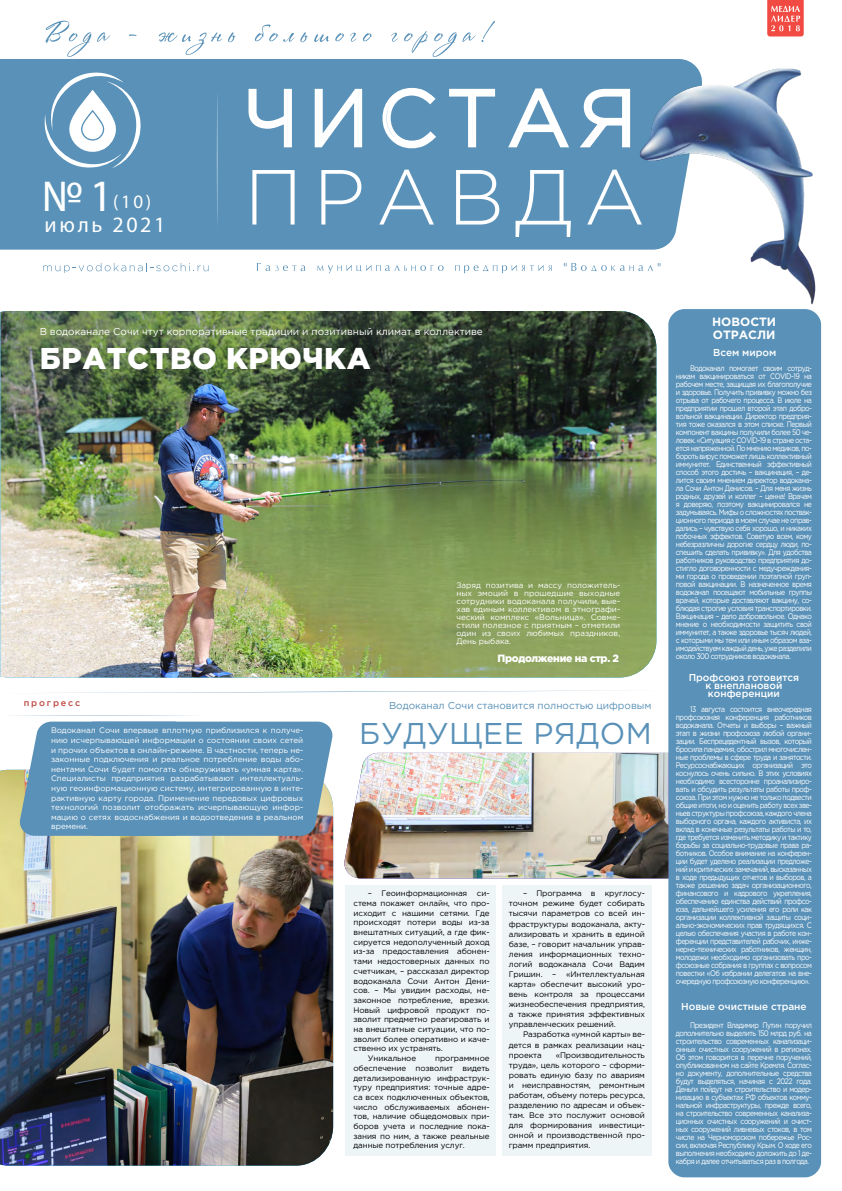
<style>
.page{position:relative;width:842px;height:1191px;background:#fff}
.page>*{position:absolute;margin:0;border:0;box-sizing:border-box;transform-origin:0 0}
.t1{font:45px "Myriad Pro";color:#fff}
.t2{font:900 30px "Gotham Pro";letter-spacing:.02em;color:#fff}
.t3{font:30px "Gotham Pro";letter-spacing:.02em;color:#5991b8}
.t4{font:22px "Myriad Pro";letter-spacing:.12em;color:#fff}
.t5{font:19px "Myriad Pro";color:#fff}
.t6{font:700 12px "Gotham Pro";color:#fff}
.t7{font:900 10.5px "Gotham Pro";letter-spacing:-.03em;color:#fff}
.t8{font:500 10px/8px "Gotham Pro";color:#fff;text-align:center}
.t9{font:10px "Gotham Pro";color:#fff}
.t10{font:10px "Gotham Pro";color:#5991b8}
.t11{font:500 9px "Gotham Pro";letter-spacing:.21em;color:#bd4a42}
.t12{font:8px/8px "Gotham Pro";letter-spacing:-.07em;color:#fff;text-align:justify;scale:.86 1}
.t13{font:8px/9.7px "Gotham Pro";letter-spacing:-.01em;color:#000;text-align:justify}
.t14{font:8px/9.6px "Gotham Pro";letter-spacing:-.07em;color:#fff;text-align:justify}
</style>
<div class="page">
<img style="left:0;top:311px;width:656px;height:366px">
<img style="left:0;top:770px;width:333px;height:395px">
<div style="left:668px;top:309px;width:153px;height:868px;background:#5991b8;border-radius:16px"></div>
<div style="left:0;top:59px;width:626px;height:191px;background:#5991b8"></div>
<svg style="left:767px;top:0;width:37px;height:36px"></svg>
<svg style="left:43px;top:263px;width:166px;height:10px"></svg>
<svg style="left:257px;top:263px;width:49px;height:8px"></svg>
<svg style="left:317px;top:263px;width:308px;height:10px"></svg>
<svg style="left:44px;top:71px;width:98px;height:98px"></svg>
<svg style="left:46px;top:21px;width:429px;height:36px"></svg>
<svg style="left:482px;top:21px;width:13px;height:21px"></svg>
<svg style="left:217px;top:90px;width:1px;height:139px"></svg>
<svg style="left:246px;top:84px;width:380px;height:68px"></svg>
<svg style="left:252px;top:170px;width:319px;height:67px;background:#72a1c2"></svg>
<svg style="left:587px;top:170px;width:39px;height:54px"></svg>
<div style="left:346px;top:885px;width:150px;height:271px;background:#edf5f7"></div>
<div style="left:502px;top:885px;width:149px;height:271px;background:#edf5f7"></div>
<svg style="left:52px;top:690px;width:568px;height:3px"></svg>
<svg style="left:1px;top:715px;width:333px;height:121px;background:#719fbc"></svg>
<img style="left:344px;top:753px;width:324px;height:125px">
<img style="left:626px;top:59px;width:192px;height:256px">
<p class="t1" style="left:42px;top:168px;width:73px">№ 1</p>
<p class="t4" style="left:45px;top:211px;width:122px">июль 2021</p>
<p class="t5" style="left:113px;top:190px;width:40px">(10)</p>
<p class="t9" style="left:40px;top:326px;width:445px">В водоканале Сочи чтут корпоративные традиции и позитивный климат в коллективе</p>
<p class="t2" style="left:40px;top:340px;width:332px">БРАТСТВО КРЮЧКА</p>
<p class="t14" style="left:456px;top:581px;width:165px;line-height:8px">Заряд позитива и массу положитель&shy;ных эмоций в прошедшие выходные сотрудники водоканала получили, вые&shy;хав единым коллективом в этнографи&shy;ческий комплекс «Вольница». Совме&shy;стили полезное с приятным – отметили один из своих любимых праздников, День рыбака.</p>
<p class="t11" style="left:24px;top:698px;width:58px">прогресс</p>
<p class="t14" style="left:51px;top:725px;width:254px">Водоканал Сочи впервые вплотную приблизился к получе&shy;нию исчерпывающей информации о состоянии своих сетей и прочих объектов в онлайн-режиме. В частности, теперь не&shy;законные подключения и реальное потребление воды або&shy;нентами Сочи будет помогать обнаруживать «умная карта».<br>Специалисты предприятия разрабатывают интеллектуаль&shy;ную геоинформационную систему, интегрированную в инте&shy;рактивную карту города. Применение передовых цифровых технологий позволит отображать исчерпывающую инфор&shy;мацию о сетях водоснабжения и водоотведения в реальном времени.</p>
<p class="t7" style="left:497px;top:652px;width:123px">Продолжение на стр. 2</p>
<p class="t10" style="left:389px;top:700px;width:264px">Водоканал Сочи становится полностью цифровым</p>
<p class="t3" style="left:359px;top:716px;width:294px">БУДУЩЕЕ РЯДОМ</p>
<p class="t13" style="left:353px;top:888px;width:138px;text-indent:14px">– Геоинформационная си&shy;стема покажет онлайн, что про&shy;исходит с нашими сетями. Где происходят потери воды из-за внештатных ситуаций, а где фик&shy;сируется недополученный доход из-за предоставления абонен&shy;тами недостоверных данных по счетчикам, – рассказал директор водоканала Сочи Антон Дени&shy;сов. – Мы увидим расходы, не&shy;законное потребление, врезки.<br>Новый цифровой продукт по&shy;зволит предметно реагировать и на внештатные ситуации, что по&shy;зволит более оперативно и каче&shy;ственно их устранять.</p>
<p class="t13" style="left:368px;top:1053px;width:50px">Уникальное</p>
<p class="t13" style="left:353px;top:1053px;width:138px;text-indent:82px">программное обеспечение позволит видеть детализированную инфраструк&shy;туру предприятия: точные адре&shy;са всех подключенных объектов, число обслуживаемых абонен&shy;тов, наличие общедомовых при&shy;боров учета и последние пока&shy;зания по ним, а также реальные данные потребления услуг.</p>
<p class="t13" style="left:509px;top:888px;width:138px;line-height:10.1px;text-indent:14px">– Программа в круглосу&shy;точном режиме будет собирать тысячи параметров со всей ин&shy;фраструктуры водоканала, акту&shy;ализировать и хранить в единой базе, – говорит начальник управ&shy;ления информационных техно&shy;логий водоканала Сочи Вадим Гришин. – «Интеллектуальная карта» обеспечит высокий уро&shy;вень контроля за процессами жизнеобеспечения предприятия, а также принятия эффективных управленческих решений.</p>
<p class="t13" style="left:509px;top:1029px;width:138px;line-height:10.1px;text-indent:14px">Разработка «умной карты» ве&shy;дется в рамках реализации нац&shy;проекта</p>
<p class="t13" style="left:509px;top:1049px;width:138px;line-height:10.1px;text-indent:47px">«Производительность труда», цель которого – сформи&shy;ровать единую базу по авариям и неисправностям, ремонтным работам, объему потерь ресурса, разделению по адресам и объек&shy;там. Все это послужит основой для формирования инвестици&shy;онной и производственной про&shy;грамм предприятия.</p>
<p class="t6" style="left:712px;top:315px;width:66px">НОВОСТИ</p>
<p class="t6" style="left:713px;top:328px;width:64px">ОТРАСЛИ</p>
<p class="t8" style="left:713px;top:348px;width:65px">Всем миром</p>
<p class="t12" style="left:676px;top:364px;width:160px;text-indent:14px">Водоканал помогает своим сотруд&shy;никам вакцинироваться от COVID-19 на рабочем месте, защищая их благополучие и здоровье. Получить прививку можно без отрыва от рабочего процесса. В июле на предприятии прошел второй этап добро&shy;вольной вакцинации. Директор предприя&shy;тия тоже оказался в этом списке. Первый компонент вакцины получили более 50 че&shy;ловек. «Ситуация с COVID-19 в стране оста&shy;ется напряженной. По мнению медиков, по&shy;бороть вирус поможет лишь коллективный иммунитет. Единственный эффективный способ этого достичь – вакцинация, – де&shy;лится своим мнением директор водокана&shy;ла Сочи Антон Денисов. – Для меня жизнь родных, друзей и коллег – ценна! Врачам я доверяю, поэтому вакцинировался не задумываясь. Мифы о сложностях поствак&shy;ционного периода в моем случае не оправ&shy;дались – чувствую себя хорошо, и никаких побочных эффектов. Советую всем, кому небезразличны дорогие сердцу люди, по&shy;спешить сделать прививку». Для удобства работников руководство предприятия до&shy;стигло договоренности с медучреждения&shy;ми города о проведении поэтапной груп&shy;повой вакцинации. В назначенное время водоканал посещают мобильные группы врачей, которые доставляют вакцину, со&shy;блюдая строгие условия транспортировки.<br>Вакцинация – дело добровольное. Однако мнение о необходимости защитить свой иммунитет, а также здоровье тысяч людей, с которыми мы тем или иным образом вза&shy;имодействуем каждый день, уже разделили около 300 сотрудников водоканала.</p>
<p class="t8" style="left:689px;top:673px;width:112px">Профсоюз готовится к внеплановой конференции</p>
<p class="t12" style="left:676px;top:705px;width:160px;text-indent:14px">13 августа состоится внеочередная профсоюзная конференция работников водоканала. Отчеты и выборы – важный этап в жизни профсоюза любой органи&shy;зации. Беспрецедентный вызов, который бросила пандемия, обострил многочислен&shy;ные проблемы в сфере труда и занятости.<br>Ресурсоснабжающих организаций это коснулось очень сильно. В этих условиях необходимо всесторонне проанализиро&shy;вать и обсудить результаты работы проф&shy;союза. При этом нужно не только подвести общие итоги, но и оценить работу всех зве&shy;ньев структуры профсоюза, каждого члена выборного органа, каждого активиста, их вклад в конечные результаты работы и то, где требуется изменить методику и тактику борьбы за социально-трудовые права ра&shy;ботников. Особое внимание на конферен&shy;ции будет уделено реализации предложе&shy;ний и критических замечаний, высказанных в ходе предыдущих отчетов и выборов, а также решению задач организационного, финансового и кадрового укрепления, обеспечению единства действий профсо&shy;юза, дальнейшего усиления его роли как организации коллективной защиты соци&shy;ально-экономических прав трудящихся. С целью обеспечения участия в работе кон&shy;ференции представителей рабочих, инже&shy;нерно-технических работников, женщин, молодежи необходимо организовать про&shy;фсоюзные собрания в группах с вопросом повестки «Об избрании делегатов на вне&shy;очередную профсоюзную конференцию».</p>
<p class="t12" style="left:676px;top:1021px;width:160px;text-indent:14px">Президент Владимир Путин поручил дополнительно выделить 150 млрд руб. на строительство современных канализаци&shy;онных очистных сооружений в регионах.<br>Об этом говорится в перечне поручений, опубликованном на сайте Кремля. Соглас&shy;но документу, дополнительные средства будут выделяться, начиная с 2022 года.<br>Деньги пойдут на строительство и модер&shy;низацию в субъектах РФ объектов комму&shy;нальной инфраструктуры, прежде всего, на строительство современных канализа&shy;ционных очистных сооружений и очист&shy;ных сооружений ливневых стоков, в том числе на Черноморском побережье Рос&shy;сии, включая Республику Крым. О ходе его выполнения необходимо доложить до 1 де&shy;кабря и далее отчитываться раз в полгода.</p>
<p class="t8" style="left:681px;top:1002px;width:127px">Новые очистные стране</p>
</div>
